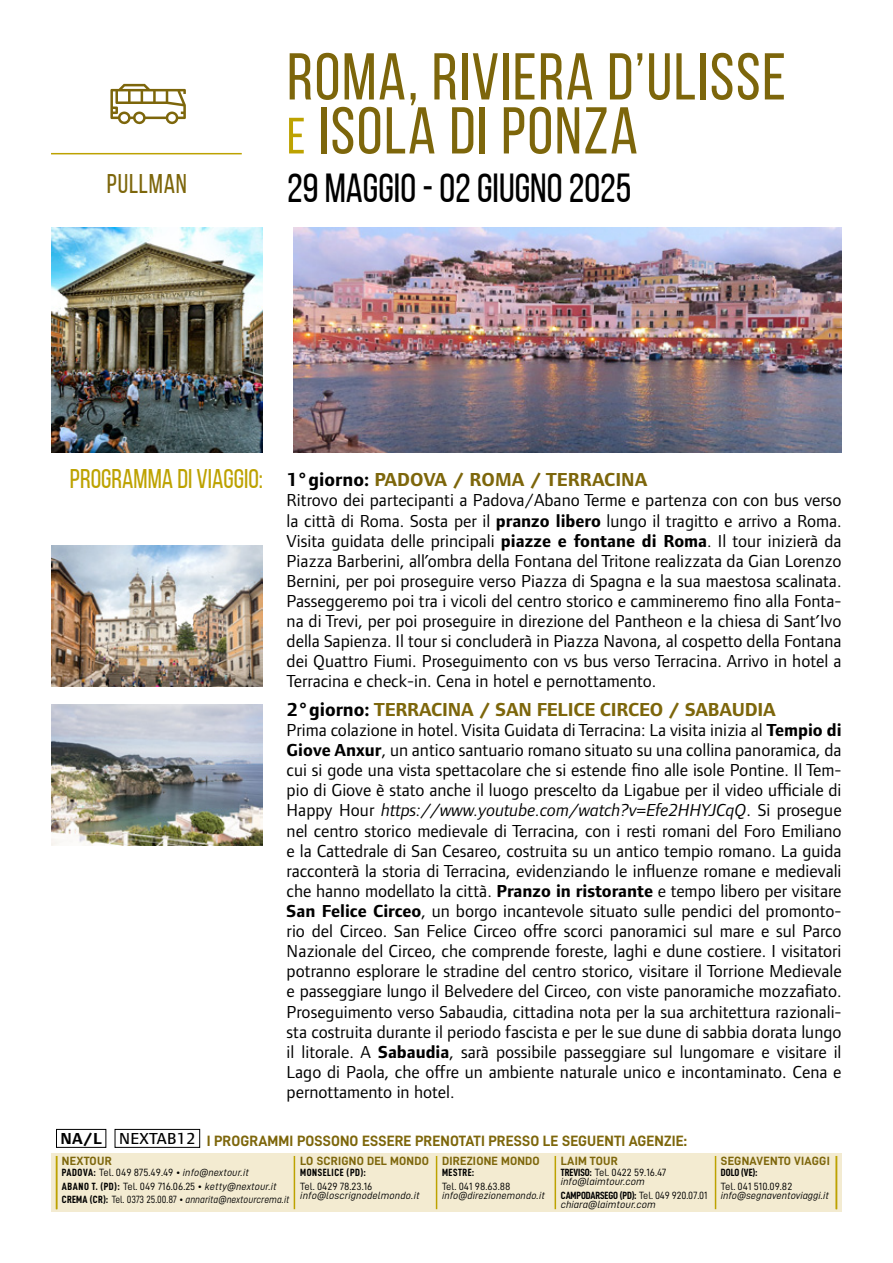
<style>
.page{position:relative;width:893px;height:1263px;background:#fff}
.page>*{position:absolute;margin:0;border:0;box-sizing:border-box;transform-origin:0 0}
.t1{font:66px/54px "Bebas Neue";letter-spacing:.025em;color:#7d660b}
.t2{font:40.5px "Bebas Neue";color:#000}
.t3{font:27px "Bebas Neue";letter-spacing:.03em;color:#7d660b}
.t4{font:700 19.5px "Foundry Form Sans OT2";letter-spacing:-.01em;color:#7d660b}
.t5{font:18px/20.1px "Foundry Form Sans OT2";color:#000;text-align:justify}
.t6{font:500 16.5px "Foundry Form Sans OT2";letter-spacing:.02em;color:#000}
.t7{font:15px "D DIN Bold";letter-spacing:.01em;color:#7d660b}
.t8{font:12px "D DIN Bold";letter-spacing:.02em;color:#7d660b}
.t9{font:10.5px/13.2px "D DIN";color:#000}
.t10{font:10.5px "D DIN Italic";color:#000}
.t11{font:10.5px "D DIN Italic";color:#000;scale:.9 1}
.t12{font:10.5px "D DIN Condensed Bold";color:#000}
.t13{font:10.5px "D DIN Condensed Bold";letter-spacing:.05em;color:#000}
.s1{font-size:51px;color:#bda200}
.s2{font-family:"Bebas Neue";font-weight:400;font-size:27px;color:#bda200}
.s3{color:#000}
.s4{font-weight:700}
.s5{font-style:italic}
.s6{font-family:"D DIN Condensed Bold"}
.s7{font-family:"D DIN Italic"}
.s8{font-family:"D DIN"}
</style>
<div class="page">
<div style="left:51px;top:1153px;width:791px;height:59px;background:#f3ebd1"></div>
<hr style="left:56px;top:1156px;width:1px;height:53px;background:#bda200">
<hr style="left:555px;top:1156px;width:1px;height:53px;background:#bda200">
<hr style="left:715px;top:1156px;width:1px;height:53px;background:#bda200">
<hr style="left:836px;top:1156px;width:1px;height:53px;background:#bda200">
<hr style="left:436px;top:1156px;width:1px;height:53px;background:#bda200">
<hr style="left:294px;top:1156px;width:1px;height:53px;background:#bda200">
<img style="left:293px;top:227px;width:549px;height:226px">
<img style="left:51px;top:228px;width:212px;height:225px">
<img style="left:51px;top:704px;width:212px;height:142px">
<img style="left:51px;top:545px;width:212px;height:141px">
<hr style="left:51px;top:153px;width:191px;height:1px;background:#bda200">
<svg style="left:110px;top:84px;width:76px;height:41px"></svg>
<div style="left:56px;top:1129px;width:50px;height:19px;border:1px solid #000"></div>
<div style="left:115px;top:1129px;width:85px;height:19px;border:1px solid #000"></div>
<h3 class="t3" style="left:107px;top:170px;width:82px">PULLMAN</h3>
<h1 class="t1" style="left:287px;top:49px;width:500px">ROMA, RIVIERA D’ULISSE<br><span class="s1">E</span> ISOLA DI PONZA</h1>
<h2 class="t2" style="left:287px;top:166px;width:346px">29 MAGGIO - 02 GIUGNO 2025</h2>
<p class="t4" style="left:70px;top:465px;width:579px"><span class="s2">PROGRAMMA DI VIAGGIO:</span> <span class="s3">1°giorno:</span> PADOVA / ROMA / TERRACINA</p>
<p class="t5" style="left:287px;top:489px;width:556px">Ritrovo dei partecipanti a Padova/Abano Terme e partenza con con bus verso la città di Roma. Sosta per il <span class="s4">pranzo libero</span> lungo il tragitto e arrivo a Roma.<br>Visita guidata delle principali <span class="s4">piazze e fontane di Roma</span>. Il tour inizierà da Piazza Barberini, all’ombra della Fontana del Tritone realizzata da Gian Lorenzo Bernini, per poi proseguire verso Piazza di Spagna e la sua maestosa scalinata.<br>Passeggeremo poi tra i vicoli del centro storico e cammineremo fino alla Fonta&shy;na di Trevi, per poi proseguire in direzione del Pantheon e la chiesa di Sant’Ivo della Sapienza. Il tour si concluderà in Piazza Navona, al cospetto della Fontana dei Quattro Fiumi. Proseguimento con vs bus verso Terracina. Arrivo in hotel a Terracina e check-in. Cena in hotel e pernottamento.</p>
<p class="t4" style="left:287px;top:695px;width:491px"><span class="s3">2°giorno:</span> TERRACINA / SAN FELICE CIRCEO / SABAUDIA</p>
<p class="t5" style="left:287px;top:719px;width:556px">Prima colazione in hotel. Visita Guidata di Terracina: La visita inizia al <span class="s4">Tempio di Giove Anxur</span>, un antico santuario romano situato su una collina panoramica, da cui si gode una vista spettacolare che si estende fino alle isole Pontine. Il Tem&shy;pio di Giove è stato anche il luogo prescelto da Ligabue per il video ufficiale di Happy Hour <span class="s5">https://www.youtube.com/watch?v=Efe2HHYJCqQ</span>. Si prosegue nel centro storico medievale di Terracina, con i resti romani del Foro Emiliano e la Cattedrale di San Cesareo, costruita su un antico tempio romano. La guida racconterà la storia di Terracina, evidenziando le influenze romane e medievali che hanno modellato la città. <span class="s4">Pranzo in ristorante</span> e tempo libero per visitare <span class="s4">San Felice Circeo</span>, un borgo incantevole situato sulle pendici del promonto&shy;rio del Circeo. San Felice Circeo offre scorci panoramici sul mare e sul Parco Nazionale del Circeo, che comprende foreste, laghi e dune costiere. I visitatori potranno esplorare le stradine del centro storico, visitare il Torrione Medievale e passeggiare lungo il Belvedere del Circeo, con viste panoramiche mozzafiato.<br>Proseguimento verso Sabaudia, cittadina nota per la sua architettura razionali&shy;sta costruita durante il periodo fascista e per le sue dune di sabbia dorata lungo il litorale. A <span class="s4">Sabaudia</span>, sarà possibile passeggiare sul lungomare e visitare il Lago di Paola, che offre un ambiente naturale unico e incontaminato. Cena e pernottamento in hotel.</p>
<p class="t6" style="left:60px;top:1126px;width:137px"><span class="s4">NA/L</span> NEXTAB12</p>
<p class="t7" style="left:207px;top:1133px;width:482px">I PROGRAMMI POSSONO ESSERE PRENOTATI PRESSO LE SEGUENTI AGENZIE:</p>
<p class="t8" style="left:62px;top:1154px;width:51px">NEXTOUR</p>
<p class="t9" style="left:62px;top:1166px;width:216px"><span class="s6">PADOVA:</span> Tel. 049 875.49.49 • <span class="s7">info@nextour.it<br></span><span class="s6">ABANO T. (PD):</span> Tel. 049 716.06.25 • <span class="s7">ketty@nextour.it</span></p>
<p class="t11" style="left:62px;top:1193px;width:254px"><span class="s6">CREMA (CR):</span> <span class="s8">Tel. 0373 25.00.87 •</span> annarita@nextourcrema.it</p>
<p class="t8" style="left:300px;top:1154px;width:130px">LO SCRIGNO DEL MONDO</p>
<p class="t13" style="left:300px;top:1167px;width:67px">MONSELICE (PD):</p>
<p class="t9" style="left:300px;top:1179px;width:74px">Tel. 0429 78.23.16</p>
<p class="t10" style="left:300px;top:1189px;width:121px">info@loscrignodelmondo.it</p>
<p class="t8" style="left:442px;top:1154px;width:99px">DIREZIONE MONDO</p>
<p class="t12" style="left:442px;top:1167px;width:34px">MESTRE:</p>
<p class="t9" style="left:442px;top:1179px;width:70px">Tel. 041 98.63.88</p>
<p class="t10" style="left:442px;top:1189px;width:104px">info@direzionemondo.it</p>
<p class="t8" style="left:561px;top:1154px;width:59px">LAIM TOUR</p>
<p class="t9" style="left:561px;top:1166px;width:107px"><span class="s6">TREVISO:</span> Tel. 0422 59.16.47</p>
<p class="t10" style="left:561px;top:1176px;width:86px">info@laimtour.com</p>
<p class="t12" style="left:561px;top:1189px;width:148px">CAMPODARSEGO (PD): <span class="s8">Tel. 049 920.07.01</span></p>
<p class="t10" style="left:561px;top:1198px;width:96px">chiara@laimtour.com</p>
<p class="t8" style="left:721px;top:1154px;width:110px">SEGNAVENTO VIAGGI</p>
<p class="t12" style="left:721px;top:1167px;width:38px">DOLO (VE):</p>
<p class="t9" style="left:721px;top:1179px;width:73px">Tel. 041 510.09.82</p>
<p class="t10" style="left:721px;top:1189px;width:110px">info@segnaventoviaggi.it</p>
</div>
